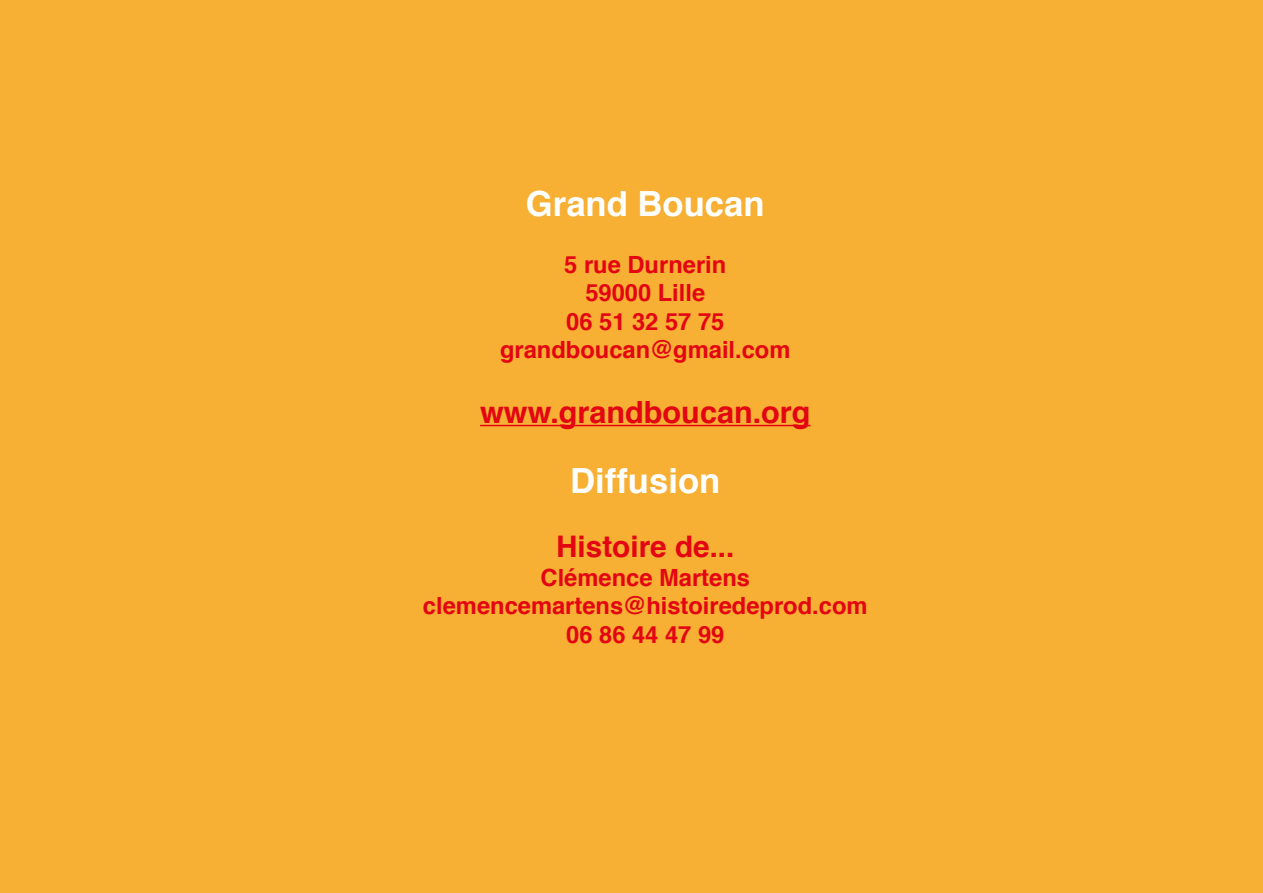
<style>
.page{position:relative;width:1263px;height:893px;background:#f7b033}
.page>*{position:absolute;margin:0;border:0;box-sizing:border-box;transform-origin:0 0}
.t1{font:700 34.65px "Helvetica";color:#fff}
.t2{font:700 30.6px "Helvetica";color:#e30512}
.t3{font:700 29.7px "Helvetica";color:#e30512}
.t4{font:700 23.7px/28.5px "Helvetica";color:#e30512;text-align:center}
</style>
<div class="page">
<hr style="left:480px;top:425px;width:330px;height:1px;background:#e30512">
<h1 class="t1" style="left:526px;top:176px;width:240px">Grand Boucan</h1>
<p class="t4" style="left:500px;top:250px;width:292px">5 rue Durnerin<br>59000 Lille<br>06 51 32 57 75 grandboucan@gmail.com</p>
<p class="t2" style="left:480px;top:388px;width:332px">www.grandboucan.org</p>
<h1 class="t1" style="left:570px;top:453px;width:152px">Diffusion</h1>
<p class="t3" style="left:556px;top:523px;width:180px">Histoire de...</p>
<p class="t4" style="left:423px;top:563px;width:446px">Clémence Martens clemencemartens@histoiredeprod.com<br>06 86 44 47 99</p>
</div>
